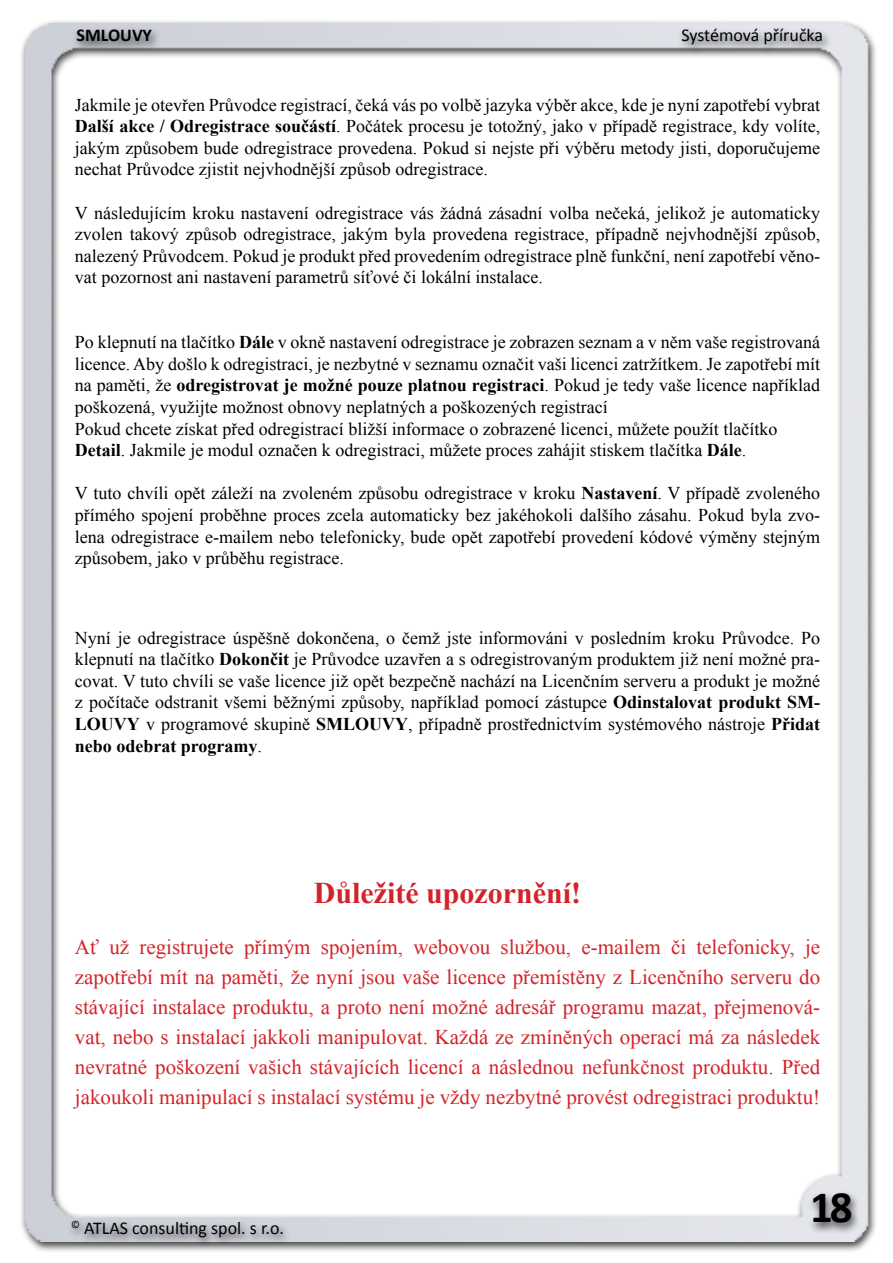
<style>
.page{position:relative;width:893px;height:1263px;background:#fff}
.page>*{position:absolute;margin:0;border:0;box-sizing:border-box;transform-origin:0 0}
.t1{font:700 45px "Calibri";color:#000}
.t2{font:700 30px "Times New Roman";color:#d2232a}
.t3{font:21px/30px "Times New Roman";color:#d2232a;text-align:justify}
.t4{font:18px/21.6px "Times New Roman";color:#000;text-align:justify}
.t5{font:18px "Calibri";color:#000}
.t6{font:700 18px "Calibri";color:#000}
.s1{font-weight:700}
</style>
<div class="page">
<div style="left:19px;top:19px;width:859px;height:1235px;background:#000;opacity:.75"></div>
<img style="left:26px;top:23px;width:844px;height:1219px">
<div style="left:71px;top:25px;width:90px;height:28px;background:#000;opacity:.75"></div>
<div style="left:676px;top:25px;width:156px;height:31px;background:#000;opacity:.75"></div>
<div style="left:67px;top:1217px;width:225px;height:31px;background:#000;opacity:.75"></div>
<div style="left:808px;top:1189px;width:53px;height:45px;background:#000;opacity:.75"></div>
<p class="t6" style="left:77px;top:22px;width:77px">SMLOUVY</p>
<p class="t5" style="left:681px;top:22px;width:143px">Systémová příručka</p>
<p class="t4" style="left:75px;top:93px;width:747px">Jakmile je otevřen Průvodce registrací, čeká vás po volbě jazyka výběr akce, kde je nyní zapotřebí vybrat <span class="s1">Další akce / Odregistrace součástí</span>. Počátek procesu je totožný, jako v případě registrace, kdy volíte, jakým způsobem bude odregistrace provedena. Pokud si nejste při výběru metody jisti, doporučujeme nechat Průvodce zjistit nejvhodnější způsob odregistrace.</p>
<p class="t4" style="left:75px;top:201px;width:747px">V následujícím kroku nastavení odregistrace vás žádná zásadní volba nečeká, jelikož je automaticky zvolen takový způsob odregistrace, jakým byla provedena registrace, případně nejvhodnější způsob, nalezený Průvodcem. Pokud je produkt před provedením odregistrace plně funkční, není zapotřebí věno&shy;vat pozornost ani nastavení parametrů síťové či lokální instalace.</p>
<p class="t4" style="left:75px;top:331px;width:747px;text-align:left">Po klepnutí na tlačítko <span class="s1">Dále</span> v okně nastavení odregistrace je zobrazen seznam a v něm vaše registrovaná licence. Aby došlo k odregistraci, je nezbytné v seznamu označit vaši licenci zatržítkem. Je zapotřebí mít na paměti, že <span class="s1">odregistrovat je možné pouze platnou registraci</span>. Pokud je tedy vaše licence například poškozená, využijte možnost obnovy neplatných a poškozených registrací<br>Pokud chcete získat před odregistrací bližší informace o zobrazené licenci, můžete použít tlačítko <span class="s1">Detail</span>. Jakmile je modul označen k odregistraci, můžete proces zahájit stiskem tlačítka <span class="s1">Dále</span>.</p>
<p class="t4" style="left:75px;top:482px;width:747px">V tuto chvíli opět záleží na zvoleném způsobu odregistrace v kroku <span class="s1">Nastavení</span>. V případě zvoleného přímého spojení proběhne proces zcela automaticky bez jakéhokoli dalšího zásahu. Pokud byla zvo&shy;lena odregistrace e-mailem nebo telefonicky, bude opět zapotřebí provedení kódové výměny stejným způsobem, jako v průběhu registrace.</p>
<p class="t4" style="left:75px;top:626px;width:747px">Nyní je odregistrace úspěšně dokončena, o čemž jste informováni v posledním kroku Průvodce. Po klepnutí na tlačítko <span class="s1">Dokončit</span> je Průvodce uzavřen a s odregistrovaným produktem již není možné pra&shy;covat. V tuto chvíli se vaše licence již opět bezpečně nachází na Licenčním serveru a produkt je možné z počítače odstranit všemi běžnými způsoby, například pomocí zástupce <span class="s1">Odinstalovat produkt SM-LOUVY</span> v programové skupině <span class="s1">SMLOUVY</span>, případně prostřednictvím systémového nástroje <span class="s1">Přidat nebo odebrat programy</span>.</p>
<h2 class="t2" style="left:314px;top:871px;width:269px">Důležité upozornění!</h2>
<p class="t3" style="left:75px;top:932px;width:747px">Ať už registrujete přímým spojením, webovou službou, e-mailem či telefonicky, je zapotřebí mít na paměti, že nyní jsou vaše licence přemístěny z Licenčního serveru do stávající instalace produktu, a proto není možné adresář programu mazat, přejmenová&shy;vat, nebo s instalací jakkoli manipulovat. Každá ze zmíněných operací má za následek nevratné poškození vašich stávajících licencí a následnou nefunkčnost produktu. Před jakoukoli manipulací s instalací systému je vždy nezbytné provést odregistraci produktu!</p>
<p class="t5" style="left:71px;top:1215px;width:214px"><sup>©</sup> ATLAS consulting spol. s r.o.</p>
<h1 class="t1" style="left:810px;top:1175px;width:44px">18</h1>
</div>
